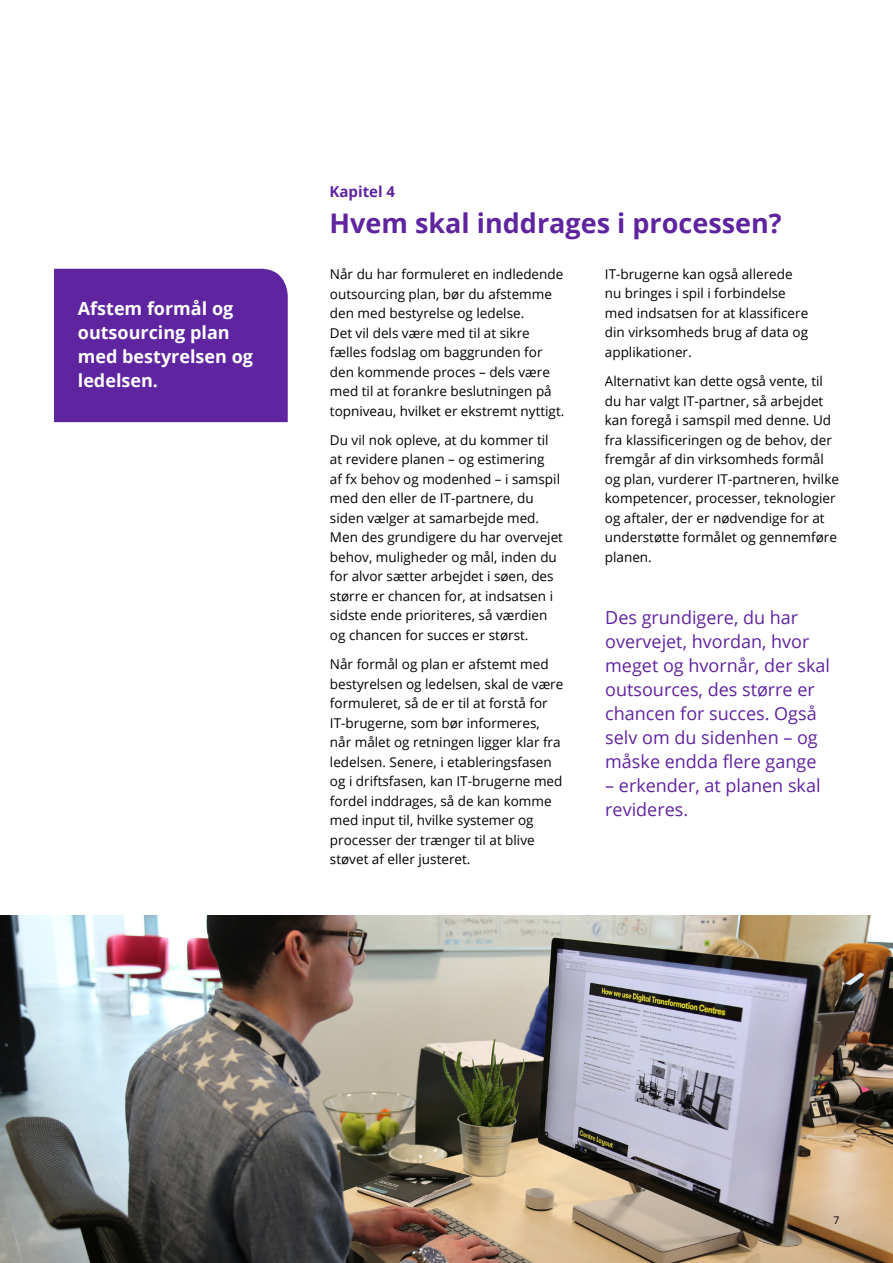
<style>
.page{position:relative;width:893px;height:1263px;background:#fff}
.page>*{position:absolute;margin:0;border:0;box-sizing:border-box;transform-origin:0 0}
.t1{font:700 27px "Open Sans";color:#5f249f}
.t2{font:18px/24px "Open Sans";color:#5f249f}
.t3{font:700 18px/24px "Open Sans";color:#fff}
.t4{font:700 15px "Open Sans";color:#5f249f}
.t5{font:13.5px/19.5px "Open Sans";color:#000}
.t6{font:10.5px "Open Sans";color:#000}
</style>
<div class="page">
<div style="left:54px;top:269px;width:234px;height:153px;background:#5f249f"></div>
<img style="left:0;top:916px;width:893px;height:347px">
<h2 class="t3" style="left:78px;top:296px;width:177px">Afstem formål og outsourcing plan med bestyrelsen og ledelsen.</h2>
<p class="t4" style="left:330px;top:181px;width:67px">Kapitel 4</p>
<h1 class="t1" style="left:330px;top:204px;width:454px">Hvem skal inddrages i processen?</h1>
<p class="t5" style="left:330px;top:264px;width:236px">Når du har formuleret en indledende outsourcing plan, bør du afstemme den med bestyrelse og ledelse.<br>Det vil dels være med til at sikre fælles fodslag om baggrunden for den kommende proces – dels være med til at forankre beslutningen på topniveau, hvilket er ekstremt nyttigt.</p>
<p class="t5" style="left:330px;top:430px;width:235px">Du vil nok opleve, at du kommer til at revidere planen – og estimering<br>af fx behov og modenhed – i samspil med den eller de IT-partnere, du siden vælger at samarbejde med.<br>Men des grundigere du har overvejet behov, muligheder og mål, inden du for alvor sætter arbejdet i søen, des større er chancen for, at indsatsen i sidste ende prioriteres, så værdien og chancen for succes er størst.</p>
<p class="t5" style="left:330px;top:654px;width:235px">Når formål og plan er afstemt med bestyrelsen og ledelsen, skal de være formuleret, så de er til at forstå for IT-brugerne, som bør informeres, når målet og retningen ligger klar fra ledelsen. Senere, i etableringsfasen og i driftsfasen, kan IT-brugerne med fordel inddrages, så de kan komme med input til, hvilke systemer og processer der trænger til at blive støvet af eller justeret.</p>
<p class="t5" style="left:605px;top:264px;width:205px">IT-brugerne kan også allerede nu bringes i spil i forbindelse med indsatsen for at klassificere din virksomheds brug af data og applikationer.</p>
<p class="t5" style="left:605px;top:371px;width:236px">Alternativt kan dette også vente, til du har valgt IT-partner, så arbejdet kan foregå i samspil med denne. Ud fra klassificeringen og de behov, der fremgår af din virksomheds formål og plan, vurderer IT-partneren, hvilke kompetencer, processer, teknologier og aftaler, der er nødvendige for at understøtte formålet og gennemføre planen.</p>
<h2 class="t2" style="left:605px;top:605px;width:226px">Des grundigere, du har overvejet, hvordan, hvor meget og hvornår, der skal outsources, des større er chancen for succes. Også selv om du sidenhen – og måske endda flere gange</h2>
<h2 class="t2" style="left:605px;top:773px;width:217px">– erkender, at planen skal revideres.</h2>
<p class="t6" style="left:833px;top:1213px;width:8px">7</p>
</div>
